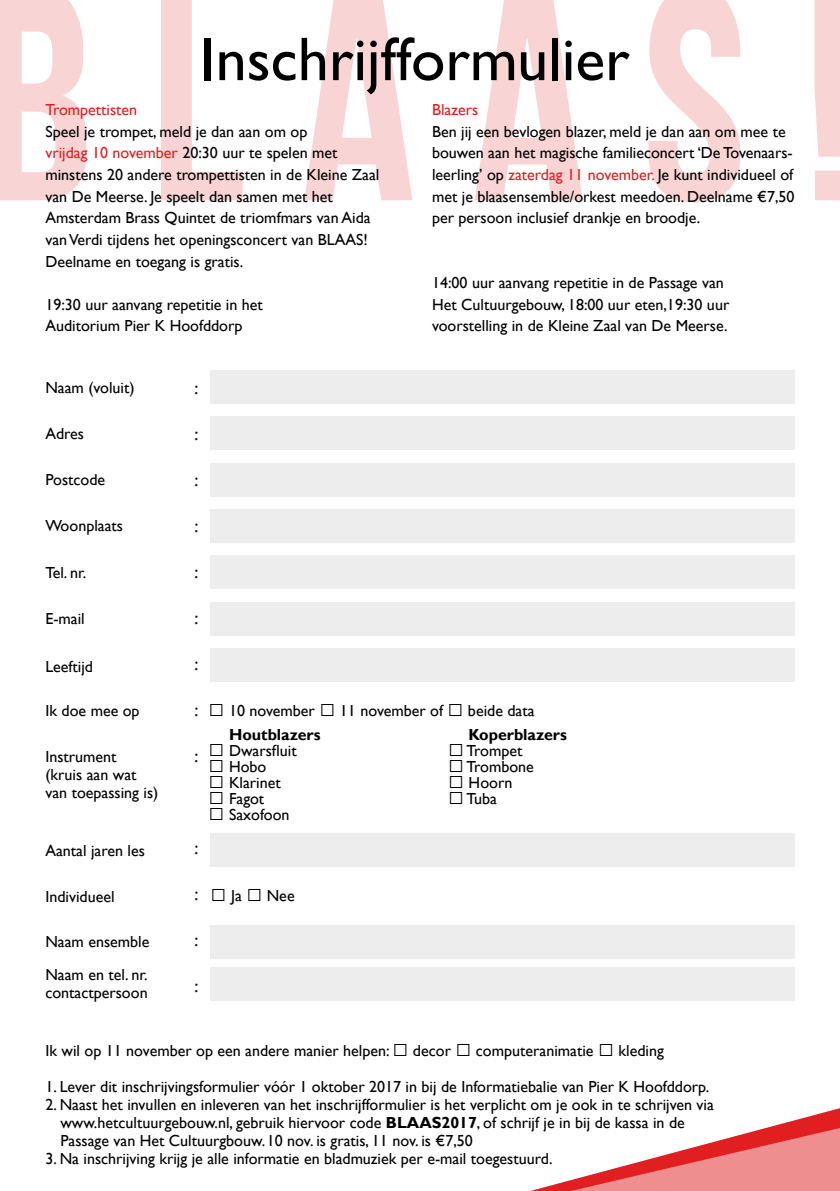
<style>
.page{position:relative;width:840px;height:1191px;background:#fff}
.page>*{position:absolute;margin:0;border:0;box-sizing:border-box;transform-origin:0 0}
.t1{font:62px "Gill Sans";color:#000}
.t2{font:18px "Gill Sans";color:#000}
.t3{font:16px/21.6px "Gill Sans";color:#000}
.t4{font:16px "Gill Sans";color:#e11f21}
.s1{color:#e11f21}
.s2{color:#fff}
.s3{font-weight:700}
</style>
<div class="page">
<svg style="left:0;top:0;width:86px;height:200px"></svg>
<svg style="left:161px;top:0;width:81px;height:200px"></svg>
<svg style="left:304px;top:0;width:108px;height:200px"></svg>
<svg style="left:475px;top:0;width:107px;height:200px"></svg>
<svg style="left:648px;top:0;width:92px;height:202px"></svg>
<svg style="left:814px;top:0;width:25px;height:200px;background:#f9d8d9"></svg>
<svg style="left:531px;top:1108px;width:308px;height:83px"></svg>
<div style="left:210px;top:370px;width:584px;height:33px;background:#ededed"></div>
<div style="left:210px;top:417px;width:584px;height:33px;background:#ededed"></div>
<div style="left:210px;top:463px;width:584px;height:33px;background:#ededed"></div>
<div style="left:210px;top:509px;width:584px;height:33px;background:#ededed"></div>
<div style="left:210px;top:555px;width:584px;height:34px;background:#ededed"></div>
<div style="left:210px;top:602px;width:584px;height:33px;background:#ededed"></div>
<div style="left:210px;top:925px;width:584px;height:33px;background:#ededed"></div>
<div style="left:210px;top:648px;width:584px;height:33px;background:#ededed"></div>
<div style="left:210px;top:967px;width:584px;height:34px;background:#ededed"></div>
<div style="left:210px;top:833px;width:584px;height:33px;background:#ededed"></div>
<h1 class="t1" style="left:200px;top:23px;width:431px">Inschrijfformulier</h1>
<p class="t4" style="left:45px;top:101px;width:93px">Trompettisten</p>
<p class="t3" style="left:45px;top:121px;width:335px">Speel je trompet, meld je dan aan om op<br><span class="s1">vrijdag 10 november</span> 20:30 uur te spelen met minstens 20 andere trompettisten in de Kleine Zaal van De Meerse. Je speelt dan samen met het Amsterdam Brass Quintet de triomfmars van Aida van Verdi tijdens het openingsconcert van BLAAS!<br>Deelname en toegang is gratis.</p>
<p class="t3" style="left:45px;top:294px;width:219px">19:30 uur aanvang repetitie in het<br>Auditorium Pier K Hoofddorp</p>
<p class="t4" style="left:432px;top:101px;width:48px">Blazers</p>
<p class="t3" style="left:432px;top:121px;width:364px">Ben jij een bevlogen blazer, meld je dan aan om mee te bouwen aan het magische familieconcert ‘De Tovenaars&shy;leerling’ op <span class="s1">zaterdag 11 november.</span> Je kunt individueel of met je blaasensemble/orkest meedoen. Deelname €7,50 per persoon inclusief drankje en broodje.</p>
<p class="t3" style="left:432px;top:272px;width:299px">14:00 uur aanvang repetitie in de Passage van<br>Het Cultuurgebouw, 18:00 uur eten,19:30 uur voorstelling in de Kleine Zaal van De Meerse.</p>
<p class="t3" style="left:45px;top:376px;width:91px">Naam (voluit)</p>
<p class="t3" style="left:45px;top:423px;width:40px">Adres</p>
<p class="t3" style="left:45px;top:469px;width:61px">Postcode</p>
<p class="t3" style="left:45px;top:515px;width:79px">Woonplaats</p>
<p class="t3" style="left:45px;top:562px;width:43px">Tel. nr.</p>
<p class="t3" style="left:45px;top:608px;width:41px">E-mail</p>
<p class="t3" style="left:45px;top:656px;width:49px">Leeftijd</p>
<p class="t3" style="left:45px;top:700px;width:96px">Ik doe mee op</p>
<p class="t3" style="left:45px;top:747px;width:114px;line-height:18px">Instrument<br>(kruis aan wat van toepassing is)</p>
<p class="t3" style="left:45px;top:839px;width:101px">Aantal jaren les</p>
<p class="t3" style="left:45px;top:885px;width:71px">Individueel</p>
<p class="t3" style="left:45px;top:931px;width:105px">Naam ensemble</p>
<p class="t3" style="left:45px;top:966px;width:104px;line-height:18px">Naam en tel. nr. contactpersoon</p>
<p class="t2" style="left:194px;top:377px;width:5px">:</p>
<p class="t2" style="left:194px;top:423px;width:5px">:</p>
<p class="t2" style="left:194px;top:469px;width:5px">:</p>
<p class="t2" style="left:194px;top:515px;width:5px">:</p>
<p class="t2" style="left:194px;top:561px;width:5px">:</p>
<p class="t2" style="left:194px;top:607px;width:5px">:</p>
<p class="t2" style="left:194px;top:653px;width:5px">:</p>
<p class="t2" style="left:194px;top:699px;width:5px">:</p>
<p class="t2" style="left:194px;top:745px;width:5px">:</p>
<p class="t2" style="left:194px;top:837px;width:5px">:</p>
<p class="t2" style="left:194px;top:883px;width:5px">:</p>
<p class="t2" style="left:194px;top:929px;width:5px">:</p>
<p class="t2" style="left:194px;top:975px;width:5px">:</p>
<p class="t3" style="left:208px;top:698px;width:327px;line-height:24.4px">► 10 november ► 11 november of ► beide data <span class="s2">►</span> <span class="s3">Houtblazers</span></p>
<p class="t3" style="left:208px;top:743px;width:90px;line-height:16px">► Dwarsfluit ► Hobo<br>► Klarinet ► Fagot<br>► Saxofoon</p>
<p class="t3" style="left:448px;top:727px;width:120px;line-height:16px"><span class="s2">►</span> <span class="s3">Koperblazers </span>► Trompet<br>► Trombone<br>► Hoorn<br>► Tuba</p>
<p class="t3" style="left:210px;top:885px;width:85px">► Ja ► Nee</p>
<p class="t3" style="left:45px;top:1039px;width:619px">Ik wil op 11 november op een andere manier helpen: ► decor ► computeranimatie ► kleding</p>
<p class="t3" style="left:45px;top:1075px;width:665px">1. Lever dit inschrijvingsformulier vóór 1 oktober 2017 in bij de Informatiebalie van Pier K Hoofddorp.</p>
<p class="t3" style="left:60px;top:1095px;width:654px;line-height:18px;text-indent:-15px">2. Naast het invullen en inleveren van het inschrijfformulier is het verplicht om je ook in te schrijven via www.hetcultuurgebouw.nl, gebruik hiervoor code <span class="s3">BLAAS2017</span>, of schrijf je in bij de kassa in de<br>Passage van Het Cultuurgbouw. 10 nov. is gratis, 11 nov. is €7,50</p>
<p class="t3" style="left:45px;top:1147px;width:508px">3. Na inschrijving krijg je alle informatie en bladmuziek per e-mail toegestuurd.</p>
</div>
